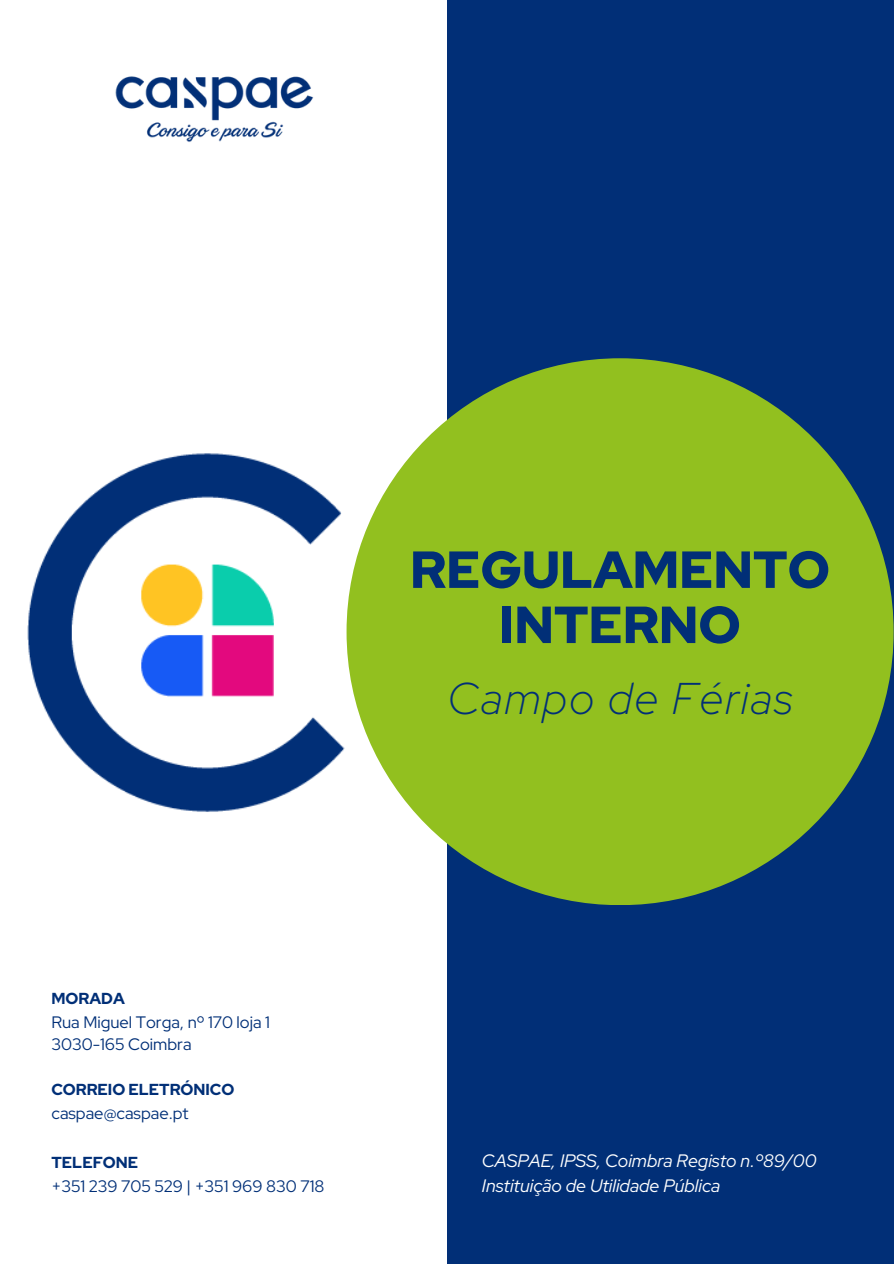
<style>
.page{position:relative;width:894px;height:1264px;background:#fff}
.page>*{position:absolute;margin:0;border:0;box-sizing:border-box;transform-origin:0 0}
.t1{font:900 52.05px/55.2px "Red Hat Display";color:#012f77;text-align:center}
.t2{font:italic 300 44.4px "Red Hat Display";letter-spacing:.04em;color:#012f77}
.t3{font:italic 18px/24.8px "Red Hat Display";color:#fff}
.t4{font:16.65px/22.5px "Red Hat Display";color:#012f77}
.t5{font:800 15.9px "Red Hat Display";color:#012f77}
</style>
<div class="page">
<div style="left:0;top:0;width:893px;height:1263px;background:#012f77"></div>
<div style="left:0;top:0;width:446px;height:1263px;background:#fff"></div>
<div style="left:346px;top:358px;width:547px;height:547px;background:#92c01f;border-radius:50%"></div>
<img style="left:27px;top:453px;width:376px;height:359px">
<img style="left:115px;top:76px;width:199px;height:66px">
<p class="t1" style="left:410px;top:541px;width:421px">REGULAMENTO<br>INTERNO</p>
<h3 class="t2" style="left:447px;top:668px;width:346px">Campo de Férias</h3>
<h1 class="t5" style="left:51px;top:987px;width:75px">MORADA</h1>
<h2 class="t4" style="left:51px;top:1010px;width:220px">Rua Miguel Torga, nº 170 loja 1<br>3030-165 Coimbra</h2>
<p class="t5" style="left:51px;top:1078px;width:184px">CORREIO ELETRÓNICO</p>
<p class="t4" style="left:51px;top:1101px;width:139px">caspae@caspae.pt</p>
<p class="t5" style="left:51px;top:1151px;width:88px">TELEFONE</p>
<p class="t4" style="left:51px;top:1174px;width:275px">+351 239 705 529 | +351 969 830 718</p>
<h3 class="t3" style="left:482px;top:1148px;width:336px">CASPAE, IPSS, Coimbra Registo n.º89/00<br>Instituição de Utilidade Pública</h3>
</div>
